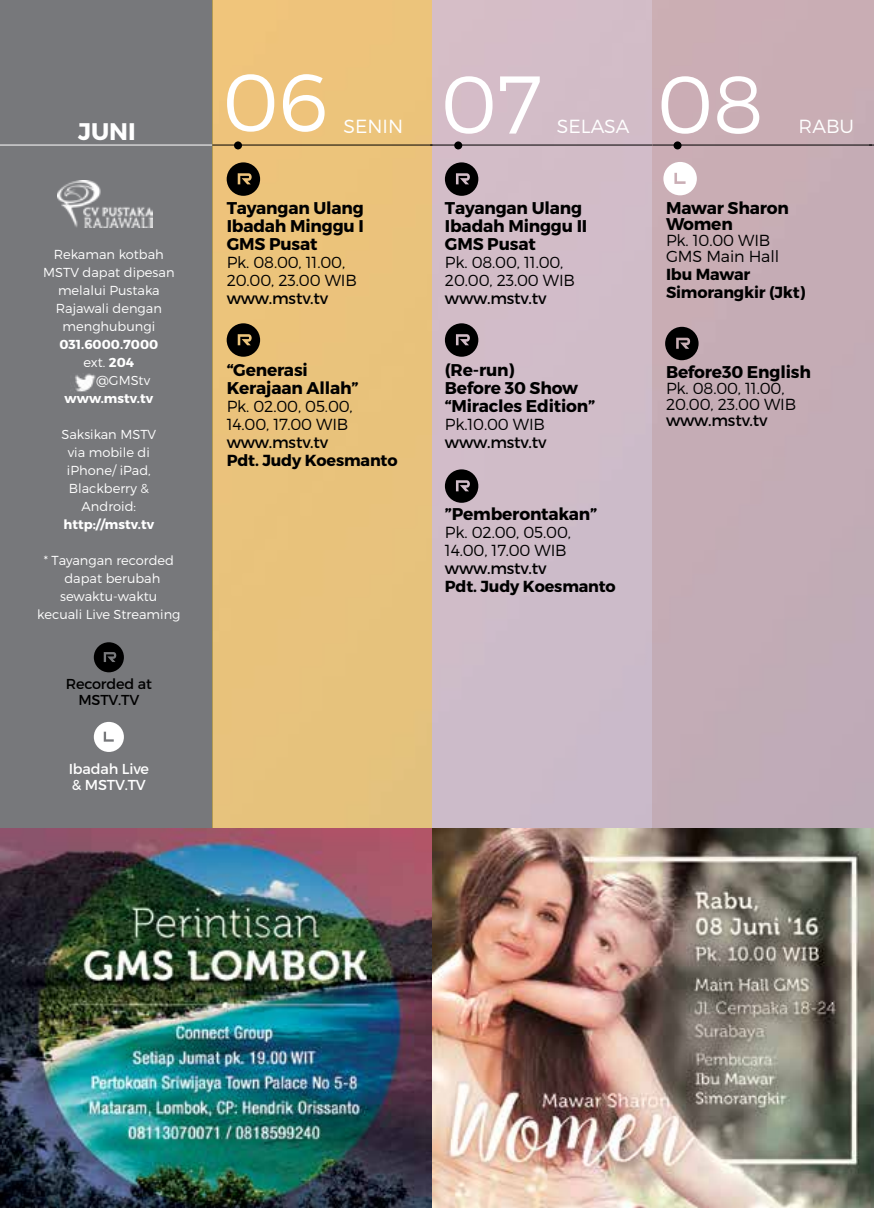
<style>
.page{position:relative;width:874px;height:1208px;background:#fff}
.page>*{position:absolute;margin:0;border:0;box-sizing:border-box;transform-origin:0 0}
.t1{font:300 81.6px "Montserrat";color:#fff}
.t2{font:700 24px "Montserrat";color:#fff}
.t3{font:300 19px "Montserrat";color:#fff}
.t4{font:700 17px/18px "Montserrat";letter-spacing:-.01em;color:#000}
.t5{font:300 16px/18px "Montserrat";letter-spacing:-.01em;color:#000}
.t6{font:16px "Montserrat";letter-spacing:-.01em;color:#000}
.t7{font:700 16px/18px "Montserrat";letter-spacing:-.01em;color:#000}
.t8{font:14.4px/16.2px "Montserrat";letter-spacing:-.01em;color:#fff}
.t9{font:14.4px/16.2px "Montserrat";letter-spacing:-.01em;color:#000;text-align:center}
.t10{font:300 13px/18px "Montserrat";color:#fff;text-align:center}
.t11{font:700 13px/18px "Montserrat";color:#fff;text-align:center}
.s1{font-weight:300}
</style>
<div class="page">
<img style="left:0;top:827px;width:873px;height:381px">
<div style="left:0;top:0;width:213px;height:827px;background:#77787b"></div>
<div style="left:432px;top:0;width:220px;height:827px;background:#d0bcc8"></div>
<div style="left:212px;top:0;width:220px;height:827px;background:#e9c37c"></div>
<div style="left:651px;top:0;width:222px;height:827px;background:#c5acb5"></div>
<img style="left:58px;top:180px;width:95px;height:47px">
<svg style="left:226px;top:162px;width:34px;height:34px"></svg>
<img style="left:75px;top:373px;width:21px;height:19px">
<svg style="left:226px;top:323px;width:34px;height:34px"></svg>
<svg style="left:444px;top:162px;width:34px;height:34px"></svg>
<svg style="left:444px;top:323px;width:34px;height:34px"></svg>
<svg style="left:665px;top:327px;width:33px;height:33px"></svg>
<div style="left:234px;top:141px;width:8px;height:8px;background:#000;border-radius:50%"></div>
<hr style="left:212px;top:145px;width:220px;height:1px;background:#000">
<div style="left:454px;top:141px;width:8px;height:8px;background:#000;border-radius:50%"></div>
<hr style="left:430px;top:145px;width:222px;height:1px;background:#000">
<div style="left:673px;top:141px;width:8px;height:8px;background:#000;border-radius:50%"></div>
<hr style="left:652px;top:145px;width:219px;height:1px;background:#000">
<svg style="left:94px;top:642px;width:30px;height:30px"></svg>
<svg style="left:94px;top:722px;width:30px;height:30px"></svg>
<hr style="left:0;top:145px;width:212px;height:1px;background:#fff">
<svg style="left:663px;top:162px;width:33px;height:33px"></svg>
<svg style="left:444px;top:469px;width:34px;height:34px"></svg>
<h2 class="t2" style="left:78px;top:117px;width:59px">JUNI</h2>
<p class="t10" style="left:43px;top:245px;width:133px">Rekaman kotbah<br>MSTV dapat dipesan melalui Pustaka<br>Rajawali dengan menghubungi</p>
<p class="t11" style="left:59px;top:335px;width:100px">031.6000.7000 <span class="s1">ext.</span> 204</p>
<p class="t10" style="left:96px;top:371px;width:56px">@GMStv</p>
<p class="t11" style="left:65px;top:390px;width:90px">www.mstv.tv</p>
<p class="t10" style="left:61px;top:425px;width:96px">Saksikan MSTV via mobile di iPhone/ iPad,<br>Blackberry &amp;<br>Android:</p>
<p class="t11" style="left:64px;top:516px;width:92px">http://mstv.tv</p>
<p class="t10" style="left:37px;top:551px;width:145px">* Tayangan recorded dapat berubah sewaktu-waktu kecuali Live Streaming</p>
<p class="t9" style="left:66px;top:675px;width:88px">Recorded at<br>MSTV.TV</p>
<p class="t8" style="left:69px;top:761px;width:82px">Ibadah Live &amp; MSTV.TV</p>
<h1 class="t1" style="left:223px;top:53px;width:107px">06</h1>
<h3 class="t3" style="left:343px;top:114px;width:61px">SENIN</h3>
<h3 class="t4" style="left:226px;top:199px;width:139px;text-align:justify">Tayangan Ulang Ibadah Minggu I GMS Pusat</h3>
<p class="t5" style="left:226px;top:253px;width:132px">Pk. 08.00, 11.00,<br>20.00, 23.00 WIB</p>
<p class="t6" style="left:226px;top:288px;width:103px">www.mstv.tv</p>
<h3 class="t4" style="left:226px;top:361px;width:133px">“Generasi<br>Kerajaan Allah”</h3>
<p class="t5" style="left:226px;top:397px;width:127px">Pk. 02.00, 05.00,<br>14.00, 17.00 WIB</p>
<p class="t6" style="left:226px;top:432px;width:103px">www.mstv.tv</p>
<p class="t7" style="left:226px;top:451px;width:172px">Pdt. Judy Koesmanto</p>
<h1 class="t1" style="left:441px;top:55px;width:103px">07</h1>
<h3 class="t3" style="left:556px;top:114px;width:74px">SELASA</h3>
<h3 class="t4" style="left:444px;top:199px;width:144px">Tayangan Ulang<br>Ibadah Minggu II<br>GMS Pusat</h3>
<p class="t5" style="left:444px;top:253px;width:132px">Pk. 08.00, 11.00,<br>20.00, 23.00 WIB</p>
<p class="t6" style="left:444px;top:288px;width:103px">www.mstv.tv</p>
<h3 class="t4" style="left:444px;top:361px;width:152px">(Re-run)<br>Before 30 Show “Miracles Edition”</h3>
<p class="t5" style="left:444px;top:415px;width:102px">Pk.10.00 WIB</p>
<p class="t6" style="left:444px;top:432px;width:103px">www.mstv.tv</p>
<h3 class="t4" style="left:444px;top:505px;width:154px">”Pemberontakan”</h3>
<p class="t5" style="left:444px;top:523px;width:127px">Pk. 02.00, 05.00,<br>14.00, 17.00 WIB</p>
<p class="t6" style="left:444px;top:558px;width:103px">www.mstv.tv</p>
<p class="t7" style="left:444px;top:577px;width:172px">Pdt. Judy Koesmanto</p>
<h1 class="t1" style="left:657px;top:55px;width:108px">08</h1>
<h3 class="t3" style="left:798px;top:114px;width:57px">RABU</h3>
<h3 class="t4" style="left:665px;top:200px;width:124px;line-height:16px">Mawar Sharon<br>Women</h3>
<p class="t5" style="left:665px;top:232px;width:114px;line-height:16px">Pk. 10.00 WIB<br>GMS Main Hall</p>
<p class="t7" style="left:665px;top:265px;width:141px">Ibu Mawar<br>Simorangkir (Jkt)</p>
<h3 class="t4" style="left:665px;top:363px;width:146px">Before30 English</h3>
<p class="t5" style="left:665px;top:380px;width:132px;line-height:16px">Pk. 08.00, 11.00,<br>20.00, 23.00 WIB</p>
<p class="t6" style="left:665px;top:410px;width:103px">www.mstv.tv</p>
</div>
